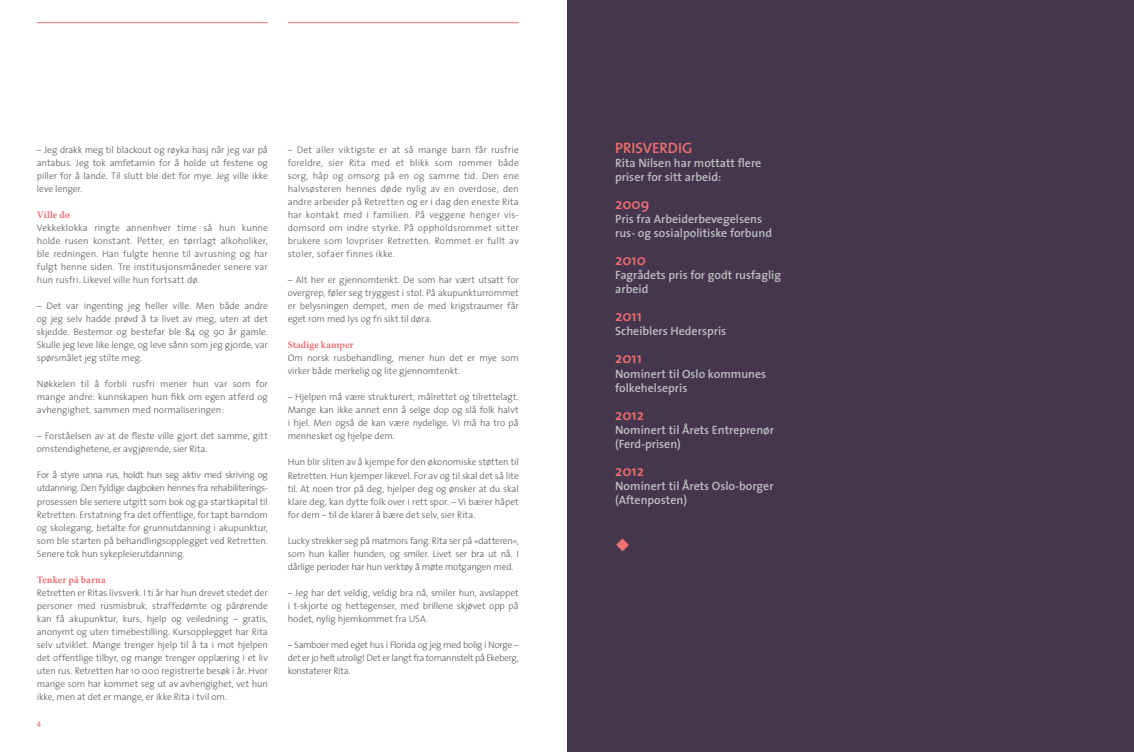
<style>
.page{position:relative;width:1134px;height:752px;background:#fff}
.page>*{position:absolute;margin:0;border:0;box-sizing:border-box;transform-origin:0 0}
.t1{font:italic 700 32px "Minion Pro";color:#ed7073}
.t2{font:600 15px "The Sans";color:#ed7073}
.t3{font:600 12px/14px "The Sans";color:#bcbec0}
.t4{font:700 10px "Minion Pro";letter-spacing:.005em;color:#ed7073}
.t5{font:300 9.5px/13px "The Sans";letter-spacing:-.005em;color:#58595b;text-align:justify}
.t6{font:8px "The Sans Caps";color:#ed7073}
</style>
<div class="page">
<div style="left:567px;top:0;width:566px;height:751px;background:#45364d"></div>
<hr style="left:37px;top:22px;width:231px;height:1px;background:#ed7073">
<hr style="left:288px;top:22px;width:231px;height:1px;background:#ed7073">
<p class="t5" style="left:37px;top:143px;width:233px">– Jeg drakk meg til blackout og røyka hasj når jeg var på antabus. Jeg tok amfetamin for å holde ut festene og piller for å lande. Til slutt ble det for mye. Jeg ville ikke leve lenger.</p>
<p class="t4" style="left:37px;top:208px;width:35px">Ville dø</p>
<p class="t5" style="left:37px;top:221px;width:233px">Vekkeklokka ringte annenhver time så hun kunne holde rusen konstant. Petter, en tørrlagt alkoholiker, ble redningen. Han fulgte henne til avrusning og har fulgt henne siden. Tre institusjonsmåneder senere var hun rusfri. Likevel ville hun fortsatt dø.</p>
<p class="t5" style="left:37px;top:299px;width:233px">– Det var ingenting jeg heller ville. Men både andre og jeg selv hadde prøvd å ta livet av meg, uten at det skjedde. Bestemor og bestefar ble 84 og 90 år gamle.<br>Skulle jeg leve like lenge, og leve sånn som jeg gjorde, var spørsmålet jeg stilte meg.</p>
<p class="t5" style="left:37px;top:377px;width:233px">Nøkkelen til å forbli rusfri mener hun var som for mange andre: kunnskapen hun fikk om egen atferd og avhengighet, sammen med normaliseringen:</p>
<p class="t5" style="left:37px;top:429px;width:233px">– Forståelsen av at de fleste ville gjort det samme, gitt omstendighetene, er avgjørende, sier Rita.</p>
<p class="t5" style="left:37px;top:468px;width:233px">For å styre unna rus, holdt hun seg aktiv med skriving og utdanning. Den fyldige dagboken hennes fra rehabiliterings&shy;prosessen ble senere utgitt som bok og ga startkapital til Retretten. Erstatning fra det offentlige, for tapt barndom og skolegang, betalte for grunnutdanning i akupunktur, som ble starten på behandlingsopplegget ved Retretten.<br>Senere tok hun sykepleierutdanning.</p>
<p class="t4" style="left:37px;top:572px;width:70px">Tenker på barna</p>
<p class="t5" style="left:37px;top:585px;width:233px">Retretten er Ritas livsverk. I ti år har hun drevet stedet der personer med rusmisbruk, straffedømte og pårørende kan få akupunktur, kurs, hjelp og veiledning – gratis, anonymt og uten timebestilling. Kursopplegget har Rita selv utviklet. Mange trenger hjelp til å ta i mot hjelpen det offentlige tilbyr, og mange trenger opplæring i et liv uten rus. Retretten har 10 000 registrerte besøk i år. Hvor mange som har kommet seg ut av avhengighet, vet hun ikke, men at det er mange, er ikke Rita i tvil om.</p>
<p class="t6" style="left:37px;top:717px;width:6px">4</p>
<p class="t5" style="left:288px;top:143px;width:233px">– Det aller viktigste er at så mange barn får rusfrie foreldre, sier Rita med et blikk som rommer både sorg, håp og omsorg på en og samme tid. Den ene halvsøsteren hennes døde nylig av en overdose, den andre arbeider på Retretten og er i dag den eneste Rita har kontakt med i familien. På veggene henger vis&shy;domsord om indre styrke. På oppholdsrommet sitter brukere som lovpriser Retretten. Rommet er fullt av stoler, sofaer finnes ikke.</p>
<p class="t5" style="left:288px;top:273px;width:233px">– Alt her er gjennomtenkt. De som har vært utsatt for overgrep, føler seg tryggest i stol. På akupunkturrommet er belysningen dempet, men de med krigstraumer får eget rom med lys og fri sikt til døra.</p>
<p class="t4" style="left:288px;top:338px;width:67px">Stadige kamper</p>
<p class="t5" style="left:288px;top:351px;width:233px">Om norsk rusbehandling, mener hun det er mye som virker både merkelig og lite gjennomtenkt.</p>
<p class="t5" style="left:288px;top:390px;width:233px">– Hjelpen må være strukturert, målrettet og tilrettelagt.<br>Mange kan ikke annet enn å selge dop og slå folk halvt i hjel. Men også de kan være nydelige. Vi må ha tro på mennesket og hjelpe dem.</p>
<p class="t5" style="left:288px;top:455px;width:233px">Hun blir sliten av å kjempe for den økonomiske støtten til Retretten. Hun kjemper likevel. For av og til skal det så lite til. At noen tror på deg, hjelper deg og ønsker at du skal klare deg, kan dytte folk over i rett spor. – Vi bærer håpet for dem – til de klarer å bære det selv, sier Rita.</p>
<p class="t5" style="left:288px;top:533px;width:233px">Lucky strekker seg på matmors fang. Rita ser på «datteren», som hun kaller hunden, og smiler. Livet ser bra ut nå. I dårlige perioder har hun verktøy å møte motgangen med.</p>
<p class="t5" style="left:288px;top:585px;width:233px">– Jeg har det veldig, veldig bra nå, smiler hun, avslappet i t-skjorte og hettegenser, med brillene skjøvet opp på hodet, nylig hjemkommet fra USA.</p>
<p class="t5" style="left:288px;top:637px;width:233px">– Samboer med eget hus i Florida og jeg med bolig i Norge – det er jo helt utrolig! Det er langt fra tomannstelt på Ekeberg, konstaterer Rita.</p>
<h2 class="t2" style="left:615px;top:136px;width:79px">PRISVERDIG</h2>
<p class="t3" style="left:615px;top:156px;width:148px">Rita Nilsen har mottatt flere priser for sitt arbeid:</p>
<h2 class="t2" style="left:615px;top:192px;width:36px">2009</h2>
<p class="t3" style="left:615px;top:212px;width:158px">Pris fra Arbeiderbevegelsens rus- og sosialpolitiske forbund</p>
<h2 class="t2" style="left:615px;top:248px;width:32px">2010</h2>
<p class="t3" style="left:615px;top:268px;width:167px">Fagrådets pris for godt rusfaglig arbeid</p>
<h2 class="t2" style="left:615px;top:304px;width:28px">2011</h2>
<p class="t3" style="left:615px;top:324px;width:113px">Scheiblers Hederspris</p>
<h2 class="t2" style="left:615px;top:346px;width:28px">2011</h2>
<p class="t3" style="left:615px;top:366px;width:153px">Nominert til Oslo kommunes folkehelsepris</p>
<h2 class="t2" style="left:615px;top:402px;width:30px">2012</h2>
<p class="t3" style="left:615px;top:422px;width:160px">Nominert til Årets Entreprenør (Ferd-prisen)</p>
<h2 class="t2" style="left:615px;top:458px;width:30px">2012</h2>
<p class="t3" style="left:615px;top:478px;width:160px">Nominert til Årets Oslo-borger (Aftenposten)</p>
<h1 class="t1" style="left:615px;top:520px;width:17px">◆</h1>
</div>
